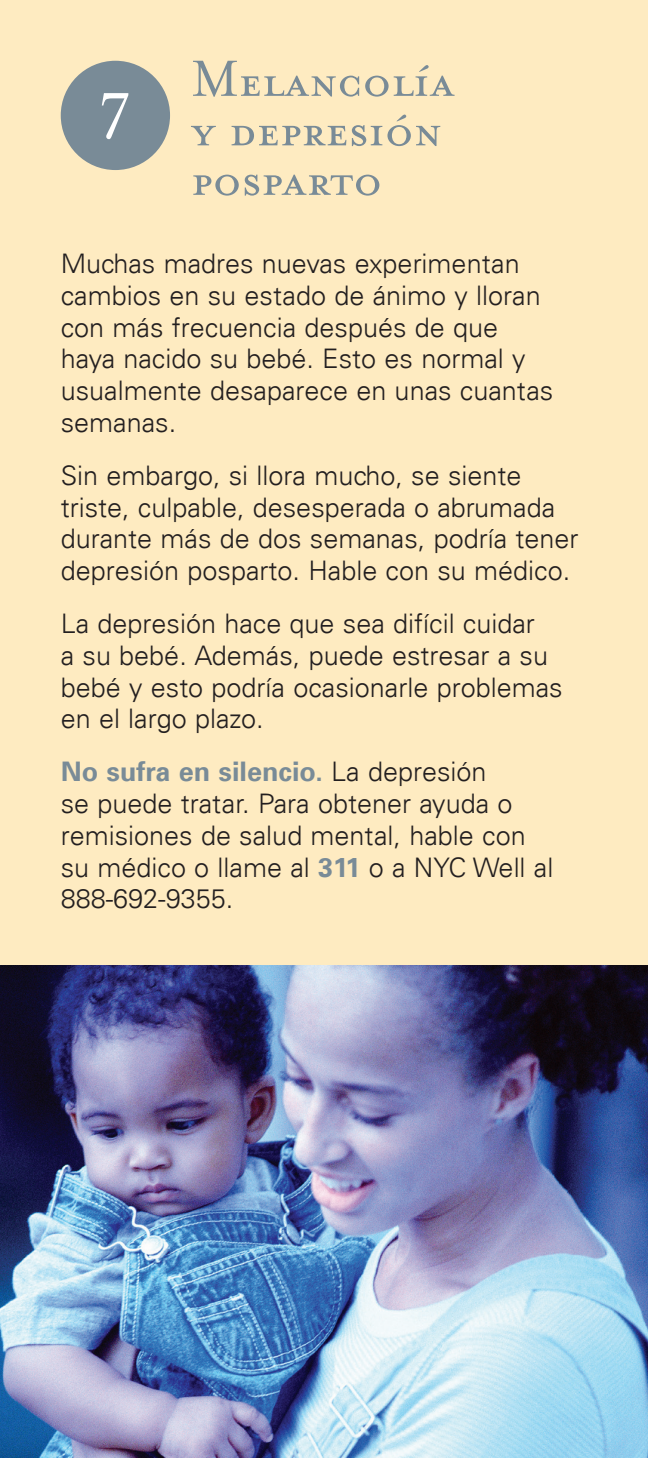
<style>
.page{position:relative;width:648px;height:1458px;background:#feebc1}
.page>*{position:absolute;margin:0;border:0;box-sizing:border-box;transform-origin:0 0}
.t1{font:74.25px "Mrs Eaves Petite Caps";color:#fff}
.t2{font:58.5px/49.5px "Mrs Eaves Petite Caps";letter-spacing:-.01em;color:#798b97}
.t3{font:300 27px/31.9px "Univers LT";color:#231f20}
.s1{font-weight:700;color:#798b97}
</style>
<div class="page">
<img style="left:0;top:966px;width:648px;height:492px">
<div style="left:61px;top:61px;width:109px;height:109px;background:#798b97;border-radius:50%"></div>
<p class="t1" style="left:97px;top:77px;width:36px">7</p>
<p class="t2" style="left:191px;top:55px;width:266px">Melancolía y depresión posparto</p>
<p class="t3" style="left:61px;top:247px;width:494px">Muchas madres nuevas experimentan cambios en su estado de ánimo y lloran con más frecuencia después de que haya nacido su bebé. Esto es normal y usualmente desaparece en unas cuantas semanas.</p>
<p class="t3" style="left:61px;top:459px;width:519px">Sin embargo, si llora mucho, se siente triste, culpable, desesperada o abrumada durante más de dos semanas, podría tener depresión posparto. Hable con su médico.</p>
<p class="t3" style="left:61px;top:607px;width:503px">La depresión hace que sea difícil cuidar<br>a su bebé. Además, puede estresar a su bebé y esto podría ocasionarle problemas en el largo plazo.</p>
<p class="t3" style="left:61px;top:755px;width:494px"><span class="s1">No sufra en silencio.</span> La depresión<br>se puede tratar. Para obtener ayuda o remisiones de salud mental, hable con su médico o llame al <span class="s1">311</span> o a NYC Well al<br>888-692-9355.</p>
</div>
